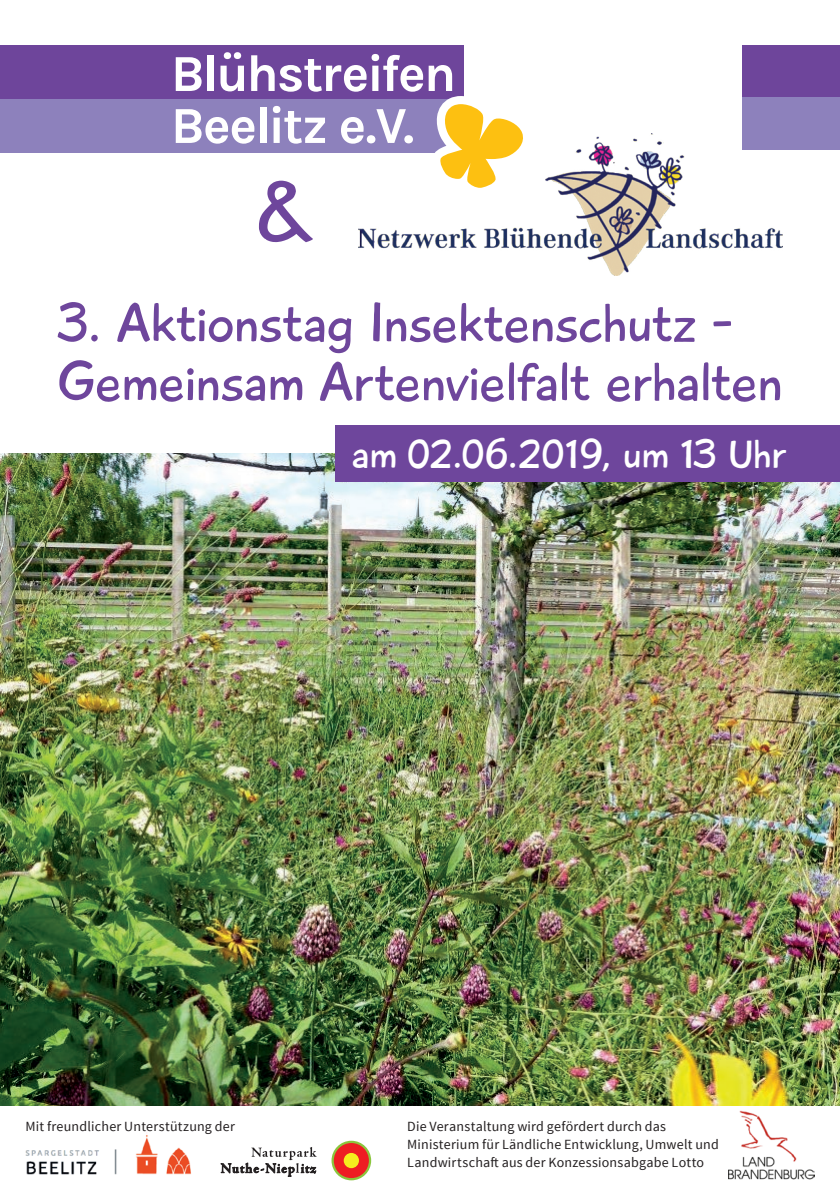
<style>
.page{position:relative;width:840px;height:1191px;background:#fff}
.page>*{position:absolute;margin:0;border:0;box-sizing:border-box;transform-origin:0 0}
.t1{font:89.2px "Playtime With Hot Toddies";color:#6e469c}
.t2{font:56.6px/59px "Playtime With Hot Toddies";letter-spacing:-.01em;color:#6e469c}
.t3{font:42px "Playtime With Hot Toddies";letter-spacing:.005em;color:#fff}
.t4{font:14px/18px "Source Sans Pro";letter-spacing:.015em;color:#231f20}
</style>
<div class="page">
<img style="left:0;top:454px;width:839px;height:652px">
<div style="left:0;top:46px;width:463px;height:53px;background:#6e459b"></div>
<div style="left:0;top:99px;width:463px;height:53px;background:#8d81bc"></div>
<svg style="left:176px;top:52px;width:347px;height:101px"></svg>
<div style="left:741px;top:46px;width:98px;height:52px;background:#6e459b"></div>
<div style="left:741px;top:98px;width:98px;height:52px;background:#8d81bc"></div>
<img style="left:358px;top:133px;width:423px;height:143px">
<div style="left:335px;top:425px;width:504px;height:57px;background:#6e469c"></div>
<img style="left:25px;top:1132px;width:166px;height:43px">
<svg style="left:331px;top:1140px;width:40px;height:40px"></svg>
<div style="left:333px;top:1143px;width:35px;height:35px;background:#ee1d23;border-radius:50%"></div>
<div style="left:343px;top:1153px;width:16px;height:15px;background:#f5ed1e;border-radius:50%"></div>
<svg style="left:221px;top:1147px;width:95px;height:29px"></svg>
<img style="left:728px;top:1110px;width:85px;height:70px">
<h1 class="t1" style="left:253px;top:158px;width:64px">&amp;</h1>
<h2 class="t2" style="left:57px;top:294px;width:726px">3. Aktionstag Insektenschutz -<br>Gemeinsam Artenvielfalt erhalten</h2>
<h3 class="t3" style="left:351px;top:429px;width:436px">am 02.06.2019, um 13 Uhr</h3>
<p class="t4" style="left:26px;top:1117px;width:211px">Mit freundlicher Unterstützung der</p>
<p class="t4" style="left:407px;top:1117px;width:313px">Die Veranstaltung wird gefördert durch das<br>Ministerium für Ländliche Entwicklung, Umwelt und<br>Landwirtschaft aus der Konzessionsabgabe Lotto</p>
</div>
